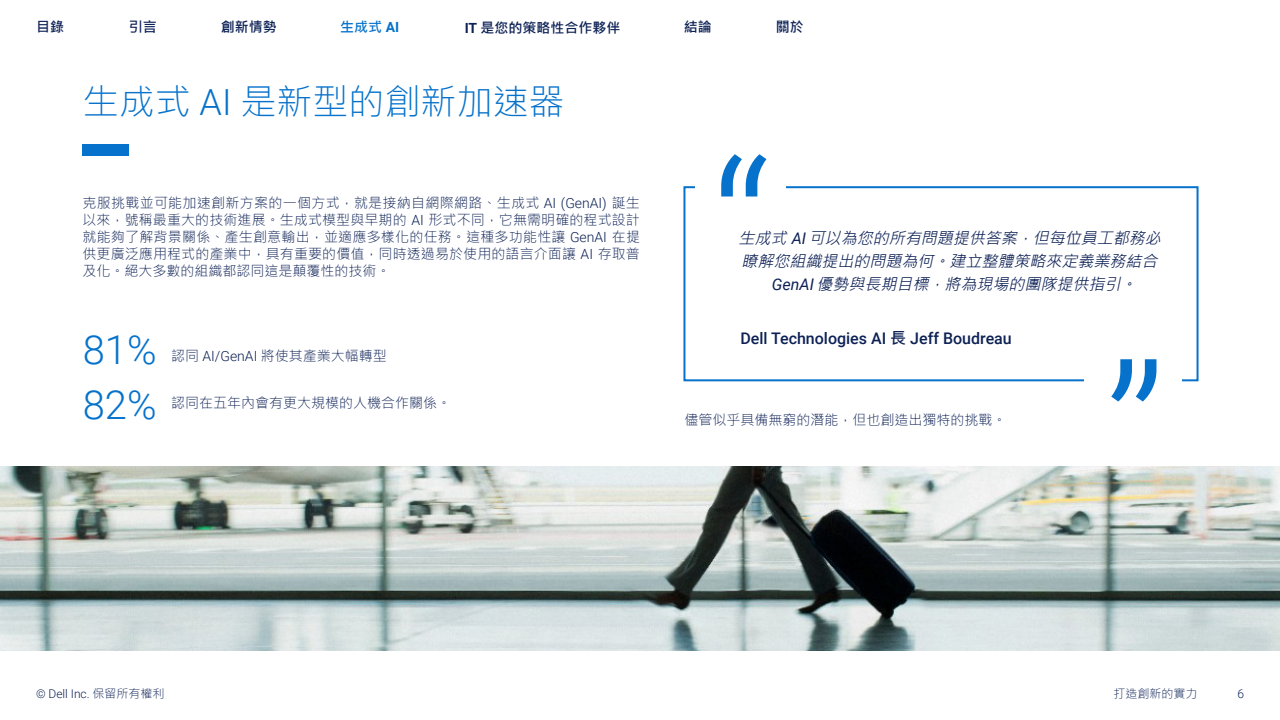
<style>
.page{position:relative;width:1280px;height:720px;background:#fff}
.page>*{position:absolute;margin:0;border:0;box-sizing:border-box;transform-origin:0 0}
.t1{font:300 200px "Roboto";color:#0672cb}
.t2{font:300 40px "Roboto";color:#0672cb}
.t3{font:300 36px "Microsoft Jheng Hei";color:#0672cb}
.t4{font:italic 16px/23px "Microsoft Jheng Hei";color:#0d2155;text-align:center}
.t5{font:500 16px "Roboto";color:#0d2155}
.t6{font:300 14px/16.8px "Microsoft Jheng Hei";color:#0d2155;text-align:justify}
.t7{font:700 14px "Microsoft Jheng Hei";color:#0d2155}
.t8{font:700 14px "Microsoft Jheng Hei";color:#0672cb}
.t9{font:300 12px "Roboto";color:#0d2155}
.t10{font:300 12px "Microsoft Jheng Hei";color:#0d2155}
.s1{font-family:"Roboto"}
.s2{font-family:"Microsoft Jheng Hei";font-weight:700}
.s3{font-family:"Microsoft Jheng Hei"}
</style>
<div class="page">
<div style="left:683px;top:186px;width:516px;height:195px;border:2px solid #0672cb"></div>
<div style="left:695px;top:150px;width:91px;height:63px;background:#fff"></div>
<div style="left:83px;top:144px;width:46px;height:11px;background:#0672cb"></div>
<img style="left:0;top:466px;width:1280px;height:185px">
<div style="left:1084px;top:355px;width:98px;height:63px;background:#fff"></div>
<p class="t7" style="left:36px;top:18px;width:29px">目錄</p>
<p class="t7" style="left:129px;top:18px;width:29px">引言</p>
<p class="t7" style="left:221px;top:18px;width:58px">創新情勢</p>
<p class="t8" style="left:340px;top:18px;width:60px">生成式 <span class="s1">AI</span></p>
<p class="t7" style="left:465px;top:19px;width:157px"><span class="s1">IT</span> 是您的策略性合作夥伴</p>
<p class="t7" style="left:684px;top:18px;width:29px">結論</p>
<p class="t7" style="left:776px;top:18px;width:29px">關於</p>
<p class="t3" style="left:83px;top:79px;width:483px">生成式 <span class="s1">AI</span> 是新型的創新加速器</p>
<p class="t6" style="left:82px;top:195px;width:559px">克服挑戰並可能加速創新方案的一個方式，就是接納自網際網路、生成式 <span class="s1">AI (GenAI)</span> 誕生以來，號稱最重大的技術進展。生成式模型與早期的 <span class="s1">AI</span> 形式不同，它無需明確的程式設計就能夠了解背景關係、產生創意輸出，並適應多樣化的任務。這種多功能性讓 <span class="s1">GenAI</span> 在提供更廣泛應用程式的產業中，具有重要的價值，同時透過易於使用的語言介面讓 <span class="s1">AI</span> 存取普及化。絕大多數的組織都認同這是顛覆性的技術。</p>
<p class="t2" style="left:83px;top:321px;width:75px">81%</p>
<p class="t2" style="left:83px;top:377px;width:75px">82%</p>
<p class="t6" style="left:171px;top:348px;width:217px">認同 <span class="s1">AI/GenAI</span> 將使其產業大幅轉型</p>
<p class="t6" style="left:171px;top:394px;width:281px">認同在五年內會有更大規模的人機合作關係。</p>
<p class="t1" style="left:712px;top:95px;width:61px">“</p>
<p class="t4" style="left:738px;top:226px;width:428px">生成式 <span class="s1">A I</span> 可以為您的所有問題提供答案，但每位員工都務必瞭解您組織提出的問題為何。建立整體策略來定義業務結合<br><span class="s1">G e nA I</span> 優勢與長期目標，將為現場的團隊提供指引。</p>
<p class="t5" style="left:740px;top:327px;width:273px">Dell Technologies AI <span class="s2">長</span> Jeff Boudreau</p>
<p class="t6" style="left:684px;top:411px;width:323px">儘管似乎具備無窮的潛能，但也創造出獨特的挑戰。</p>
<p class="t1" style="left:1166px;top:461px;width:61px;rotate:-180deg">“</p>
<p class="t10" style="left:1114px;top:686px;width:85px">打造創新的實力</p>
<p class="t9" style="left:36px;top:685px;width:130px">© Dell Inc. <span class="s3">保留所有權利</span></p>
<p class="t9" style="left:1237px;top:685px;width:8px">6</p>
</div>
